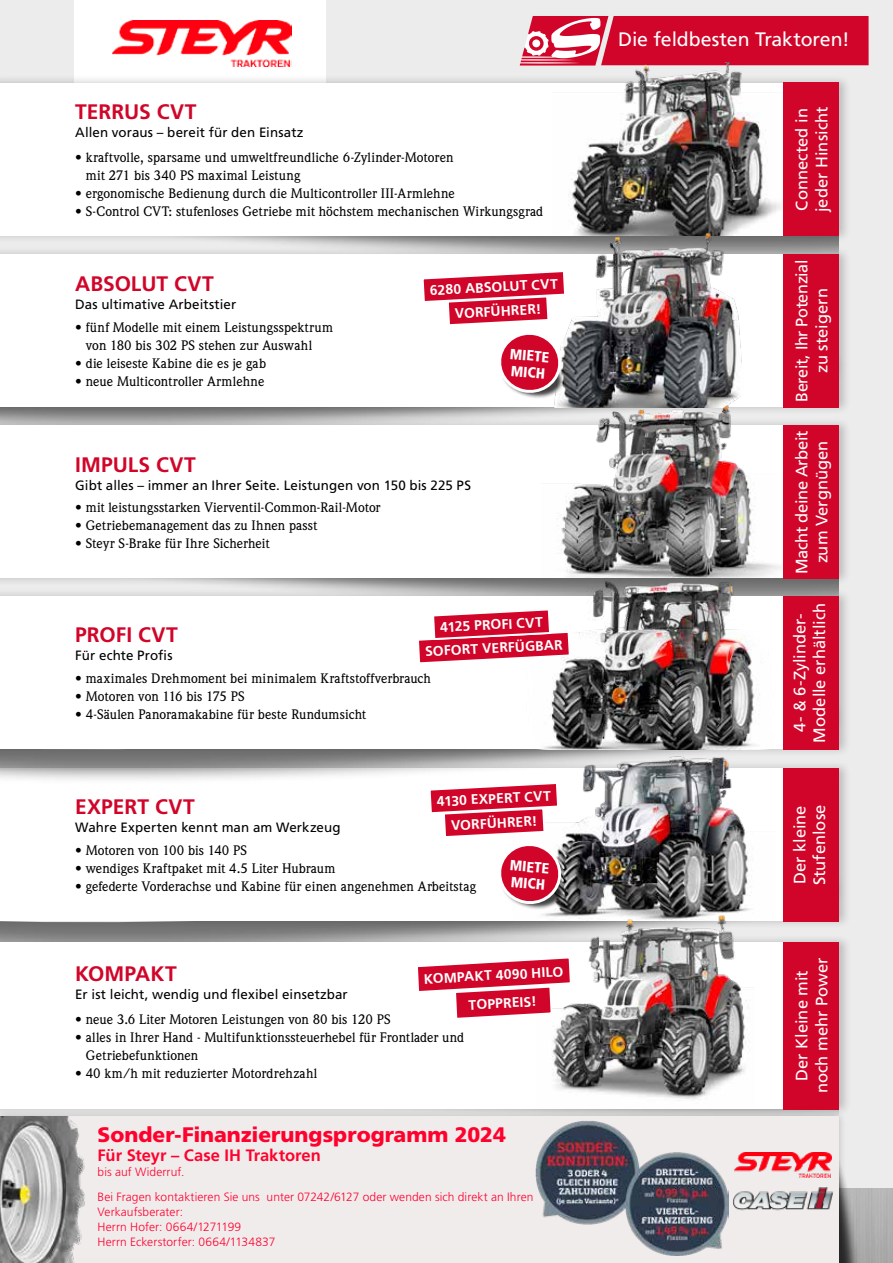
<style>
.page{position:relative;width:893px;height:1263px;background:#fff}
.page>*{position:absolute;margin:0;border:0;box-sizing:border-box;transform-origin:0 0}
.t1{font:700 21px "Frutiger LT Std";color:#d10529}
.t2{font:900 21px "Frutiger LT Std";color:#ff012d}
.t3{font:19.5px "Frutiger LT Std";letter-spacing:-.005em;color:#fff}
.t4{font:16.5px/19.8px "Frutiger LT Std";letter-spacing:-.005em;color:#fff;text-align:center}
.t5{font:700 16.5px "Frutiger LT Std";color:#ff012d}
.t6{font:900 condensed 14.7px/16.5px "Frutiger LT Std";color:#fff}
.t7{font:700 13.8px "Frutiger LT Std";color:#fff}
.t8{font:500 13.5px/18px "Weidemann Std";letter-spacing:.005em;color:#000}
.t9{font:13.5px "Frutiger LT Std";letter-spacing:.005em;color:#000}
.t10{font:300 12px/15px "Frutiger LT Std";letter-spacing:.005em;color:#ff012d}
</style>
<div class="page">
<div style="left:0;top:0;width:893px;height:1214px;background:#ececec"></div>
<svg style="left:520px;top:16px;width:349px;height:50px;background:#d62443"></svg>
<div style="left:74px;top:0;width:252px;height:90px;background:#fff"></div>
<img style="left:113px;top:21px;width:178px;height:46px">
<div style="left:0;top:246px;width:852px;height:169px;background:#000;opacity:.2"></div>
<div style="left:0;top:254px;width:839px;height:153px;background:#fff"></div>
<div style="left:0;top:75px;width:852px;height:169px;background:#000;opacity:.2"></div>
<div style="left:0;top:83px;width:839px;height:153px;background:#fff"></div>
<div style="left:784px;top:83px;width:55px;height:153px;background:#d10529"></div>
<img style="left:553px;top:62px;width:230px;height:170px">
<div style="left:0;top:417px;width:852px;height:169px;background:#000;opacity:.2"></div>
<div style="left:0;top:425px;width:839px;height:153px;background:#fff"></div>
<img style="left:541px;top:400px;width:257px;height:177px">
<div style="left:784px;top:425px;width:55px;height:154px;background:#d10529"></div>
<div style="left:784px;top:254px;width:55px;height:153px;background:#d10529"></div>
<img style="left:550px;top:232px;width:193px;height:175px">
<div style="left:786px;top:1138px;width:75px;height:125px;background:#000;opacity:.75"></div>
<div style="left:0;top:860px;width:847px;height:97px;background:#000;opacity:.51"></div>
<div style="left:0;top:760px;width:852px;height:169px;background:#000;opacity:.2"></div>
<div style="left:0;top:768px;width:839px;height:153px;background:#fff"></div>
<div style="left:784px;top:768px;width:55px;height:153px;background:#d10529"></div>
<img style="left:542px;top:784px;width:209px;height:131px">
<div style="left:0;top:934px;width:851px;height:183px;background:#000;opacity:.2"></div>
<div style="left:0;top:942px;width:839px;height:166px;background:#fff"></div>
<div style="left:784px;top:942px;width:55px;height:167px;background:#d10529"></div>
<img style="left:536px;top:915px;width:219px;height:184px">
<svg style="left:418px;top:955px;width:155px;height:66px"></svg>
<div style="left:0;top:1116px;width:839px;height:147px;background:#f1ecec"></div>
<img style="left:0;top:1116px;width:85px;height:147px">
<div style="left:0;top:687px;width:847px;height:97px;background:#000;opacity:.51"></div>
<div style="left:0;top:588px;width:852px;height:169px;background:#000;opacity:.2"></div>
<div style="left:0;top:596px;width:839px;height:153px;background:#fff"></div>
<div style="left:784px;top:596px;width:55px;height:153px;background:#d10529"></div>
<img style="left:527px;top:579px;width:255px;height:171px">
<svg style="left:419px;top:607px;width:153px;height:58px"></svg>
<img style="left:536px;top:1121px;width:193px;height:135px">
<img style="left:735px;top:1153px;width:96px;height:25px">
<img style="left:733px;top:1187px;width:100px;height:24px">
<hr style="left:892px;top:0;width:1px;height:1137px;background:#d10529">
<svg style="left:892px;top:1241px;width:1px;height:22px"></svg>
<div style="left:501px;top:355px;width:63px;height:44px;background:#000;opacity:.75"></div>
<svg style="left:423px;top:269px;width:144px;height:125px"></svg>
<div style="left:501px;top:867px;width:63px;height:43px;background:#000;opacity:.75"></div>
<svg style="left:428px;top:781px;width:138px;height:124px"></svg>
<h1 class="t1" style="left:75px;top:99px;width:123px">TERRUS CVT</h1>
<p class="t9" style="left:75px;top:124px;width:230px">Allen voraus – bereit für den Einsatz</p>
<p class="t8" style="left:86px;top:148px;width:369px;text-indent:-11px">• kraftvolle, sparsame und umweltfreundliche 6-Zylinder-Motoren mit 271 bis 340 PS maximal Leistung</p>
<p class="t8" style="left:75px;top:184px;width:381px">• ergonomische Bedienung durch die Multicontroller III-Armlehne</p>
<p class="t8" style="left:75px;top:202px;width:469px">• S-Control CVT: stufenloses Getriebe mit höchstem mechanischen Wirkungsgrad</p>
<h1 class="t1" style="left:75px;top:272px;width:140px">ABSOLUT CVT</h1>
<p class="t9" style="left:75px;top:297px;width:163px">Das ultimative Arbeitstier</p>
<p class="t8" style="left:86px;top:318px;width:249px;text-indent:-11px">• fünf Modelle mit einem Leistungsspektrum von 180 bis 302 PS stehen zur Auswahl</p>
<p class="t8" style="left:75px;top:354px;width:192px">• die leiseste Kabine die es je gab</p>
<p class="t8" style="left:75px;top:372px;width:191px">• neue Multicontroller Armlehne</p>
<p class="t7" style="left:429px;top:282px;width:130px;rotate:-3deg">6280 ABSOLUT CVT</p>
<p class="t7" style="left:455px;top:305px;width:88px;rotate:-3deg">VORFÜHRER!</p>
<p class="t6" style="left:511px;top:346px;width:41px;rotate:5deg">MIETE<br>MICH</p>
<h1 class="t1" style="left:75px;top:452px;width:122px">IMPULS CVT</h1>
<p class="t9" style="left:75px;top:477px;width:397px">Gibt alles – immer an Ihrer Seite. Leistungen von 150 bis 225 PS</p>
<p class="t8" style="left:75px;top:498px;width:307px">• mit leistungsstarken Vierventil-Common-Rail-Motor</p>
<p class="t8" style="left:75px;top:516px;width:244px">• Getriebemanagement das zu Ihnen passt</p>
<p class="t8" style="left:75px;top:534px;width:196px">• Steyr S-Brake für Ihre Sicherheit</p>
<p class="t7" style="left:440px;top:619px;width:104px;rotate:-3deg">4125 PROFI CVT</p>
<h1 class="t1" style="left:75px;top:622px;width:104px">PROFI CVT</h1>
<p class="t9" style="left:75px;top:647px;width:99px">Für echte Profis</p>
<p class="t8" style="left:75px;top:669px;width:357px">• maximales Drehmoment bei minimalem Kraftstoffverbrauch</p>
<p class="t8" style="left:75px;top:687px;width:171px">• Motoren von 116 bis 175 PS</p>
<p class="t8" style="left:75px;top:705px;width:292px">• 4-Säulen Panoramakabine für beste Rundumsicht</p>
<p class="t7" style="left:425px;top:643px;width:139px;rotate:-3deg">SOFORT VERFÜGBAR</p>
<p class="t7" style="left:436px;top:793px;width:116px;rotate:-3deg">4130 EXPERT CVT</p>
<h1 class="t1" style="left:75px;top:794px;width:121px">EXPERT CVT</h1>
<p class="t9" style="left:75px;top:819px;width:267px">Wahre Experten kennt man am Werkzeug</p>
<p class="t8" style="left:75px;top:841px;width:173px">• Motoren von 100 bis 140 PS</p>
<p class="t8" style="left:75px;top:859px;width:262px">• wendiges Kraftpaket mit 4.5 Liter Hubraum</p>
<p class="t8" style="left:75px;top:877px;width:402px">• gefederte Vorderachse und Kabine für einen angenehmen Arbeitstag</p>
<p class="t7" style="left:451px;top:817px;width:88px;rotate:-3deg">VORFÜHRER!</p>
<p class="t6" style="left:511px;top:857px;width:41px;rotate:5deg">MIETE<br>MICH</p>
<h1 class="t1" style="left:75px;top:961px;width:103px">KOMPAKT</h1>
<p class="t9" style="left:75px;top:986px;width:274px">Er ist leicht, wendig und flexibel einsetzbar</p>
<p class="t8" style="left:75px;top:1011px;width:317px">• neue 3.6 Liter Motoren Leistungen von 80 bis 120 PS</p>
<p class="t8" style="left:86px;top:1029px;width:380px;text-indent:-11px">• alles in Ihrer Hand - Multifunktionssteuerhebel für Frontlader und<br>Getriebefunktionen</p>
<p class="t8" style="left:75px;top:1065px;width:244px">• 40 km/h mit reduzierter Motordrehzahl</p>
<p class="t7" style="left:424px;top:971px;width:141px;rotate:-3deg">KOMPAKT 4090 HILO</p>
<p class="t7" style="left:468px;top:997px;width:69px;rotate:-3deg">TOPPREIS!</p>
<h1 class="t2" style="left:98px;top:1122px;width:410px">Sonder-Finanzierungsprogramm 2024</h1>
<p class="t5" style="left:98px;top:1146px;width:225px">Für Steyr – Case IH Traktoren</p>
<p class="t10" style="left:98px;top:1164px;width:88px">bis auf Widerruf.</p>
<p class="t10" style="left:98px;top:1190px;width:437px">Bei Fragen kontaktieren Sie uns unter 07242/6127 oder wenden sich direkt an Ihren Verkaufsberater:<br>Herrn Hofer: 0664/1271199<br>Herrn Eckerstorfer: 0664/1134837</p>
<h2 class="t3" style="left:618px;top:28px;width:233px">Die feldbesten Traktoren!</h2>
<p class="t4" style="left:792px;top:212px;width:107px;text-align:left;rotate:-90deg">Connected in jeder Hinsicht</p>
<p class="t4" style="left:792px;top:402px;width:143px;rotate:-90deg">Bereit, Ihr Potenzial zu steigern</p>
<p class="t4" style="left:792px;top:574px;width:145px;rotate:-90deg">Macht deine Arbeit zum Vergnügen</p>
<p class="t4" style="left:790px;top:743px;width:141px;rotate:-90deg">4- &amp; 6-Zylinder-<br>Modelle erhältlich</p>
<p class="t4" style="left:790px;top:885px;width:82px;text-align:left;rotate:-90deg">Der kleine<br>Stufenlose</p>
<p class="t4" style="left:792px;top:1093px;width:137px;rotate:-90deg">Der Kleine mit noch mehr Power</p>
</div>
